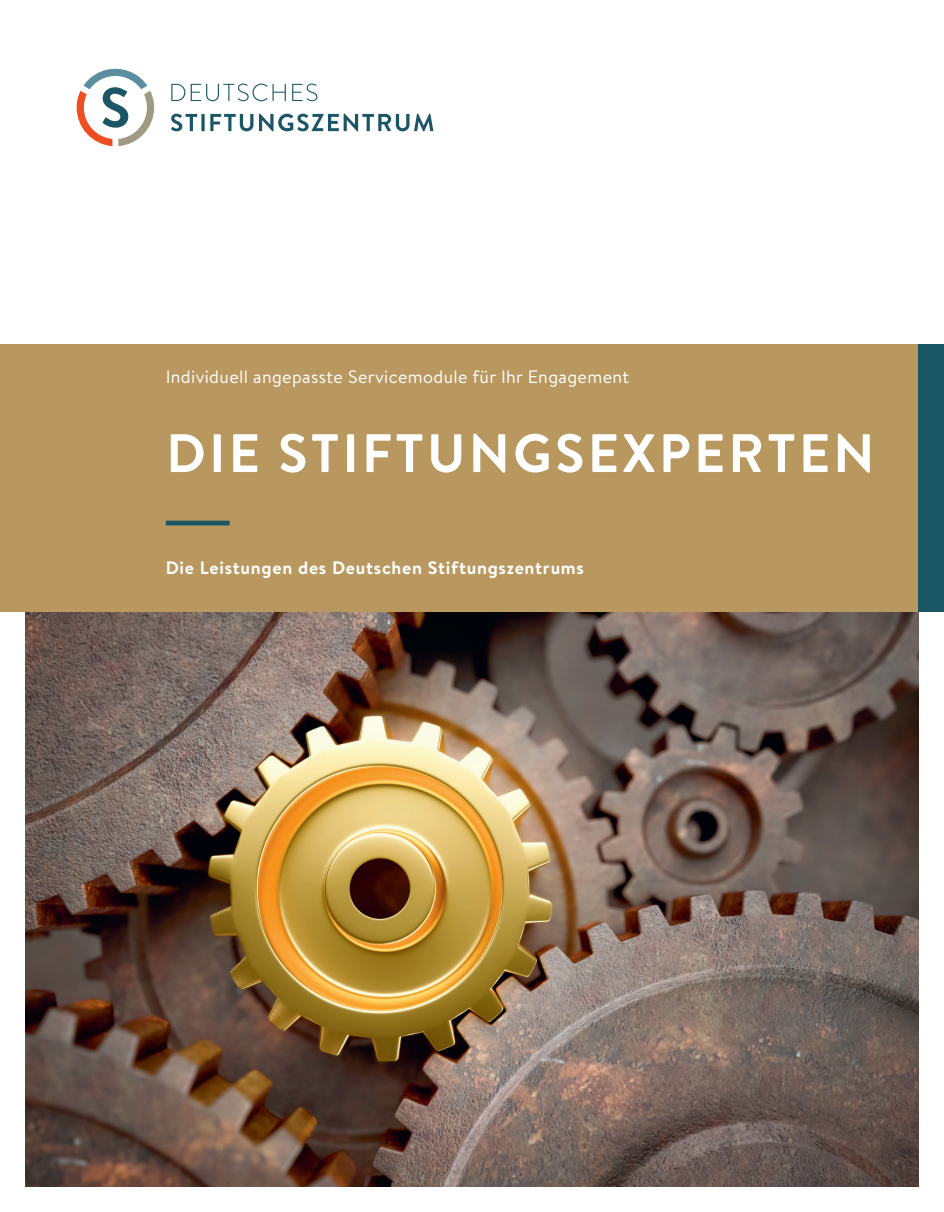
<style>
.page{position:relative;width:944px;height:1212px;background:#fff}
.page>*{position:absolute;margin:0;border:0;box-sizing:border-box;transform-origin:0 0}
.t1{font:700 54px "Brandon Text";letter-spacing:.06em;color:#fff}
.t2{font:18px "Brandon Text";letter-spacing:.02em;color:#fff}
.t3{font:700 18px "Brandon Text";letter-spacing:.04em;color:#fff}
</style>
<div class="page">
<img style="left:26px;top:612px;width:892px;height:574px">
<div style="left:0;top:344px;width:918px;height:268px;background:#b99860"></div>
<div style="left:918px;top:344px;width:26px;height:268px;background:#1b5666"></div>
<hr style="left:166px;top:521px;width:64px;height:4px;background:#1b5666">
<svg style="left:171px;top:84px;width:14px;height:17px"></svg>
<svg style="left:191px;top:84px;width:95px;height:17px"></svg>
<svg style="left:292px;top:84px;width:25px;height:17px"></svg>
<svg style="left:171px;top:114px;width:26px;height:17px"></svg>
<svg style="left:201px;top:114px;width:4px;height:17px"></svg>
<svg style="left:210px;top:114px;width:43px;height:17px"></svg>
<svg style="left:259px;top:114px;width:174px;height:17px"></svg>
<svg style="left:77px;top:69px;width:77px;height:77px"></svg>
<p class="t2" style="left:166px;top:364px;width:465px">Individuell angepasste Servicemodule für Ihr Engagement</p>
<h1 class="t1" style="left:166px;top:416px;width:710px">DIE STIFTUNGSEXPERTEN</h1>
<p class="t3" style="left:166px;top:555px;width:420px">Die Leistungen des Deutschen Stiftungszentrums</p>
</div>
